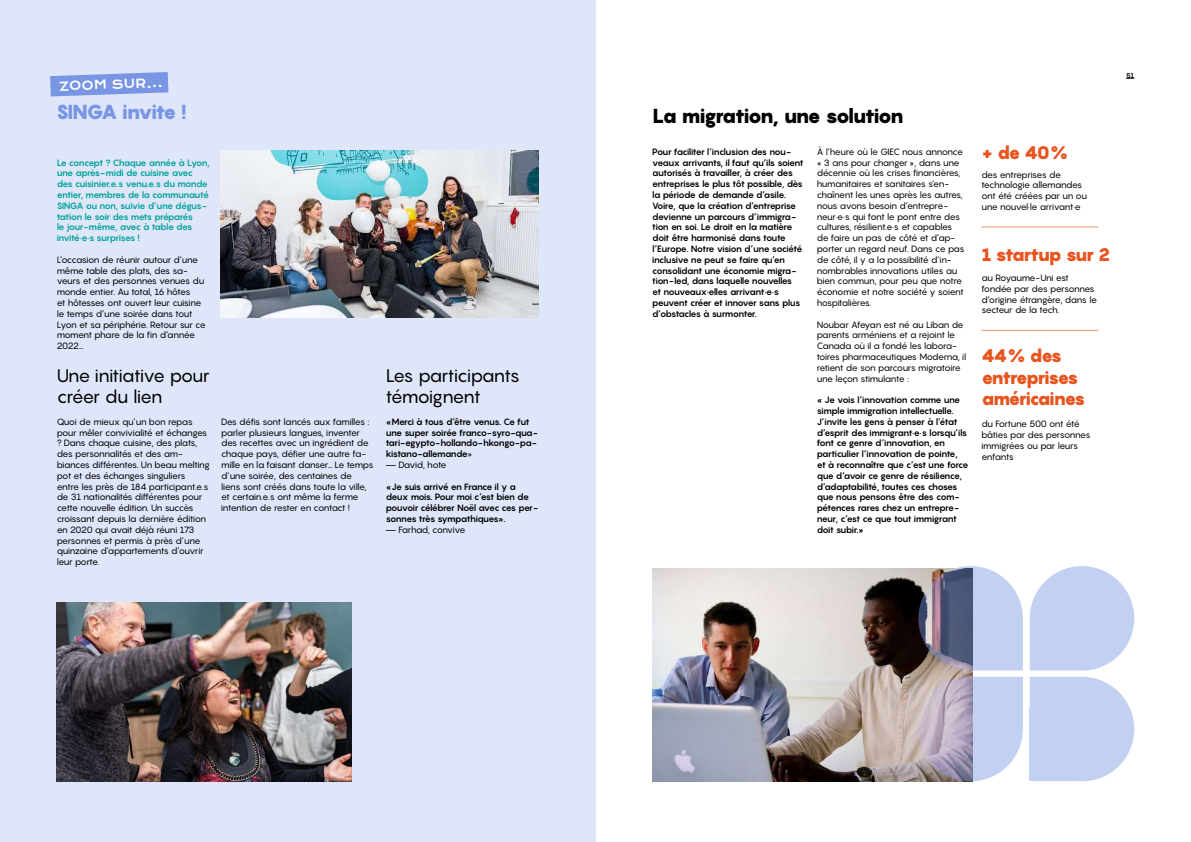
<style>
.page{position:relative;width:1191px;height:842px;background:#fff}
.page>*{position:absolute;margin:0;border:0;box-sizing:border-box;transform-origin:0 0}
.t1{font:900 20px "Pangram";letter-spacing:-.085em;color:#000}
.t2{font:900 20px "Pangram";letter-spacing:-.08em;color:#7896e4}
.t3{font:18px/21.6px "Pangram";letter-spacing:-.045em;color:#000}
.t4{font:900 18px/21.6px "Pangram";letter-spacing:-.09em;color:#e9531d}
.t5{font:12px "Krona One";color:#fff}
.t6{font:9px/10.8px "Pangram";letter-spacing:-.06em;color:#000}
.t7{font:700 9px/10.8px "Pangram";letter-spacing:-.08em;color:#000}
.t8{font:700 9px/10.8px "Pangram";letter-spacing:-.08em;color:#00a29a}
.t9{font:700 7px "Pangram";color:#000}
.s1{font-weight:400}
</style>
<div class="page">
<div style="left:0;top:0;width:595px;height:842px;background:#dfe6f9"></div>
<svg style="left:50px;top:72px;width:118px;height:24px;background:#87a2e7"></svg>
<img style="left:220px;top:151px;width:319px;height:166px">
<img style="left:57px;top:602px;width:294px;height:180px">
<hr style="left:981px;top:227px;width:117px;height:1px;background:#e9521d">
<hr style="left:981px;top:330px;width:117px;height:1px;background:#e9521d">
<img style="left:652px;top:568px;width:320px;height:213px">
<svg style="left:918px;top:566px;width:105px;height:105px;background:#999eb7"></svg>
<svg style="left:918px;top:677px;width:105px;height:104px;background:#bdbcd3"></svg>
<svg style="left:1029px;top:677px;width:105px;height:104px;background:#cbd7f4"></svg>
<svg style="left:1029px;top:566px;width:105px;height:105px"></svg>
<div style="left:1029px;top:709px;width:50px;height:72px;background:#c2d0f2"></div>
<h3 class="t5" style="left:59px;top:79px;width:105px;rotate:-2deg">ZOOM SUR...</h3>
<h1 class="t2" style="left:56px;top:98px;width:132px">SINGA invite !</h1>
<p class="t8" style="left:57px;top:157px;width:155px">Le concept ? Chaque année à Lyon, une après-midi de cuisine avec des cuisinier.e.s venu.e.s du monde entier, membres de la communauté<br>SINGA ou non, suivie d’une dégus&shy;tation le soir des mets préparés<br>le jour-même, avec à table des invité·e·s surprises !</p>
<p class="t6" style="left:57px;top:254px;width:151px">L’occasion de réunir autour d’une même table des plats, des sa&shy;veurs et des personnes venues du monde entier. Au total, 16 hôtes<br>et hôtesses ont ouvert leur cuisine le temps d’une soirée dans tout<br>Lyon et sa périphérie. Retour sur ce moment phare de la fin d’année<br>2022…</p>
<h2 class="t3" style="left:57px;top:364px;width:155px">Une initiative pour créer du lien</h2>
<p class="t6" style="left:57px;top:416px;width:155px">Quoi de mieux qu’un bon repas pour mêler convivialité et échanges ? Dans chaque cuisine, des plats, des personnalités et des am&shy;biances différentes. Un beau melting pot et des échanges singuliers entre les près de 184 participant.e.s de 31 nationalités différentes pour cette nouvelle édition. Un succès croissant depuis la dernière édition en 2020 qui avait déjà réuni 173 personnes et permis à près d’une quinzaine d’appartements d’ouvrir leur porte.</p>
<p class="t6" style="left:221px;top:416px;width:154px">Des défis sont lancés aux familles : parler plusieurs langues, inventer des recettes avec un ingrédient de chaque pays, défier une autre fa&shy;mille en la faisant danser… Le temps d’une soirée, des centaines de liens sont créés dans toute la ville, et certain.e.s ont même la ferme intention de rester en contact !</p>
<h2 class="t3" style="left:386px;top:364px;width:136px">Les participants témoignent</h2>
<p class="t7" style="left:386px;top:416px;width:154px">«Merci à tous d’être venus. Ce fut une super soirée franco-syro-qua&shy;tari-egypto-hollando-hkongo-pa&shy;kistano-allemande<span class="s1">»</span></p>
<p class="t6" style="left:386px;top:459px;width:62px">— David, hote</p>
<p class="t7" style="left:386px;top:481px;width:154px">«Je suis arrivé en France il y a deux mois. Pour moi c’est bien de pouvoir célébrer Noël avec ces per&shy;sonnes très sympathiques».</p>
<p class="t6" style="left:386px;top:524px;width:81px">— Farhad, convive</p>
<h1 class="t1" style="left:652px;top:102px;width:253px">La migration, une solution</h1>
<p class="t7" style="left:652px;top:146px;width:153px">Pour faciliter l’inclusion des nou&shy;veaux arrivants, il faut qu’ils soient autorisés à travailler, à créer des entreprises le plus tôt possible, dès la période de demande d’asile.<br>Voire, que la création d’entreprise devienne un parcours d’immigra&shy;tion en soi. Le droit en la matière doit être harmonisé dans toute l’Europe. Notre vision d’une société inclusive ne peut se faire qu’en consolidant une économie migra&shy;tion-led, dans laquelle nouvelles<br>et nouveaux·elles arrivant·e·s peuvent créer et innover sans plus d’obstacles à surmonter.</p>
<h2 class="t4" style="left:981px;top:142px;width:88px">+ de 40%</h2>
<p class="t6" style="left:816px;top:146px;width:149px">À l’heure où le GIEC nous annonce « 3 ans pour changer », dans une décennie où les crises financières, humanitaires et sanitaires s’en&shy;chaînent les unes après les autres, nous avons besoin d’entrepre&shy;neur·e·s qui font le pont entre des cultures, résilient.e·s et capables de faire un pas de côté et d’ap&shy;porter un regard neuf. Dans ce pas de côté, il y a la possibilité d’in&shy;nombrables innovations utiles au bien commun, pour peu que notre économie et notre société y soient hospitalières.</p>
<p class="t6" style="left:816px;top:319px;width:151px">Noubar Afeyan est né au Liban de parents arméniens et a rejoint le<br>Canada où il a fondé les labora&shy;toires pharmaceutiques Moderna, il retient de son parcours migratoire une leçon stimulante :</p>
<p class="t7" style="left:816px;top:394px;width:153px">« Je vois l’innovation comme une simple immigration intellectuelle.<br>J’invite les gens à penser à l’état d’esprit des immigrant·e·s lorsqu’ils font ce genre d’innovation, en particulier l’innovation de pointe, et à reconnaître que c’est une force que d’avoir ce genre de résilience, d’adaptabilité, toutes ces choses que nous pensons être des com&shy;pétences rares chez un entrepre&shy;neur, c’est ce que tout immigrant doit subir.»</p>
<p class="t6" style="left:981px;top:169px;width:107px">des entreprises de technologie allemandes ont été créées par un ou une nouvel·le arrivant·e</p>
<h2 class="t4" style="left:981px;top:244px;width:130px">1 startup sur 2</h2>
<p class="t6" style="left:981px;top:272px;width:117px">au Royaume-Uni est fondée par des personnes d’origine étrangère, dans le secteur de la tech.</p>
<h2 class="t4" style="left:981px;top:345px;width:106px">44% des entreprises américaines</h2>
<p class="t6" style="left:981px;top:419px;width:111px">du Fortune 500 ont été bâties par des personnes immigrées ou par leurs enfants</p>
<p class="t9" style="left:1126px;top:70px;width:10px">51</p>
</div>
